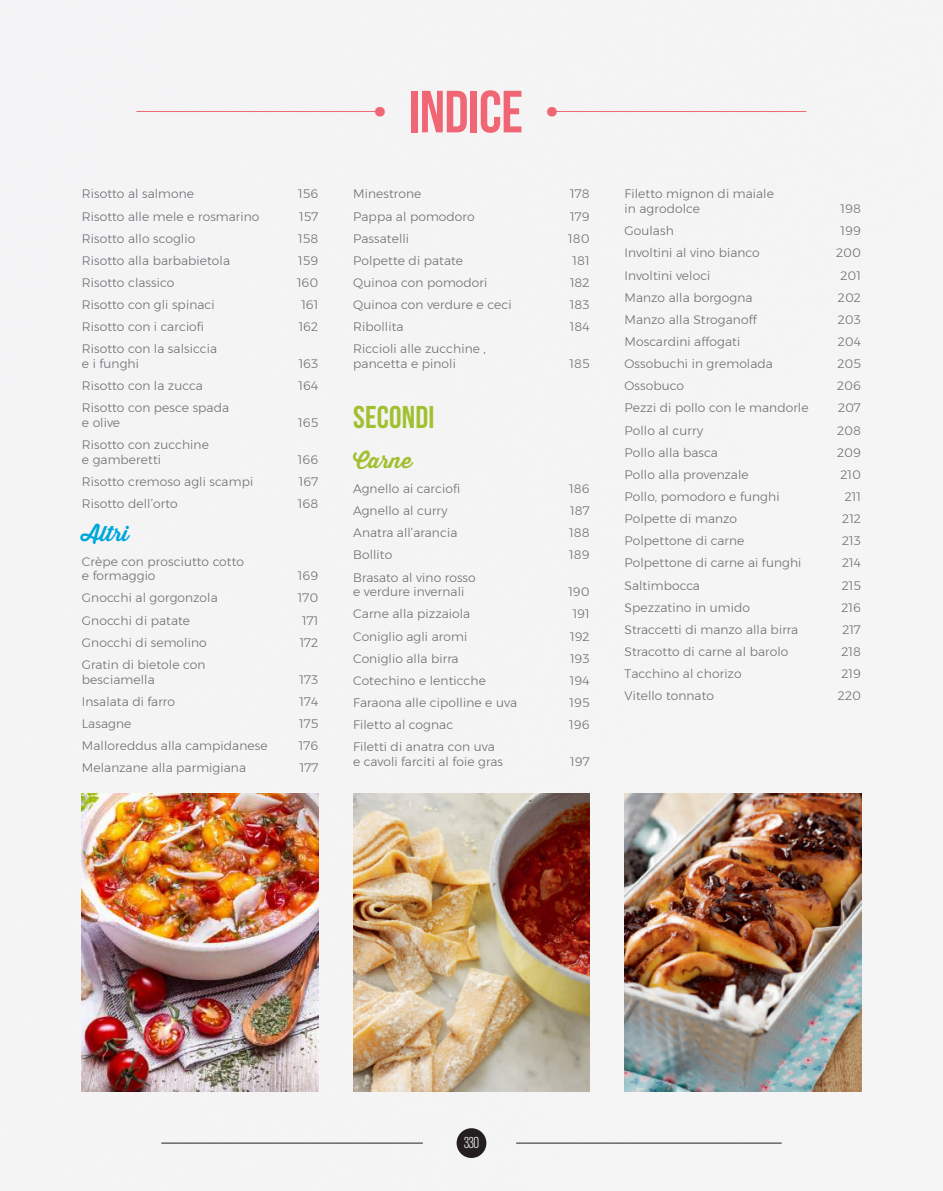
<style>
.page{position:relative;width:943px;height:1191px;background:#f4f4f5}
.page>*{position:absolute;margin:0;border:0;box-sizing:border-box;transform-origin:0 0}
.t1{font:700 59.32px "Bebas Neue";letter-spacing:-.01em;color:#f16675}
.t2{font:700 31.5px "Bebas Neue";letter-spacing:.005em;color:#a1c030}
.t3{font:700 21px "Thirsty Soft";letter-spacing:.005em;color:#00a7d9}
.t4{font:700 21px "Thirsty Soft";letter-spacing:.005em;color:#a1c030}
.t5{font:300 condensed 15.75px "Akzidenz Grotesk BE";color:#fff}
.t6{font:300 12.25px/14.7px "Montserrat";letter-spacing:.01em;color:#6c6d70}
.s1{font-size:35px}
</style>
<div class="page">
<hr style="left:136px;top:111px;width:247px;height:1px;background:#f16675">
<hr style="left:548px;top:111px;width:258px;height:1px;background:#f16675">
<img style="left:353px;top:794px;width:236px;height:297px">
<img style="left:624px;top:794px;width:237px;height:297px">
<img style="left:82px;top:794px;width:236px;height:297px">
<div style="left:456px;top:1128px;width:30px;height:30px;background:#231f20;border-radius:50%"></div>
<hr style="left:161px;top:1142px;width:262px;height:1px;background:#231f20">
<hr style="left:516px;top:1142px;width:265px;height:1px;background:#231f20">
<p class="t6" style="left:82px;top:186px;width:114px">Risotto al salmone</p>
<p class="t6" style="left:298px;top:186px;width:21px">156</p>
<p class="t6" style="left:82px;top:209px;width:179px">Risotto alle mele e rosmarino</p>
<p class="t6" style="left:299px;top:209px;width:21px">157</p>
<p class="t6" style="left:82px;top:231px;width:115px">Risotto allo scoglio</p>
<p class="t6" style="left:298px;top:231px;width:21px">158</p>
<p class="t6" style="left:82px;top:253px;width:150px">Risotto alla barbabietola</p>
<p class="t6" style="left:298px;top:253px;width:21px">159</p>
<p class="t6" style="left:82px;top:275px;width:94px">Risotto classico</p>
<p class="t6" style="left:297px;top:275px;width:23px">160</p>
<p class="t6" style="left:82px;top:297px;width:134px">Risotto con gli spinaci</p>
<p class="t6" style="left:301px;top:297px;width:18px">161</p>
<p class="t6" style="left:82px;top:319px;width:124px">Risotto con i carciofi</p>
<p class="t6" style="left:299px;top:319px;width:21px">162</p>
<p class="t6" style="left:82px;top:341px;width:137px">Risotto con la salsiccia e i funghi</p>
<p class="t6" style="left:299px;top:356px;width:21px">163</p>
<p class="t6" style="left:82px;top:378px;width:122px">Risotto con la zucca</p>
<p class="t6" style="left:298px;top:378px;width:21px">164</p>
<p class="t6" style="left:82px;top:400px;width:149px">Risotto con pesce spada e olive</p>
<p class="t6" style="left:298px;top:415px;width:21px">165</p>
<p class="t6" style="left:82px;top:437px;width:128px">Risotto con zucchine e gamberetti</p>
<p class="t6" style="left:298px;top:452px;width:22px">166</p>
<p class="t6" style="left:82px;top:474px;width:173px">Risotto cremoso agli scampi</p>
<p class="t6" style="left:299px;top:474px;width:21px">167</p>
<p class="t6" style="left:82px;top:496px;width:97px">Risotto dell’orto</p>
<p class="t6" style="left:298px;top:496px;width:22px">168</p>
<h3 class="t3" style="left:82px;top:518px;width:48px">Altri</h3>
<p class="t6" style="left:82px;top:553px;width:164px">Crèpe con prosciutto cotto e formaggio</p>
<p class="t6" style="left:298px;top:568px;width:22px">169</p>
<p class="t6" style="left:82px;top:590px;width:137px">Gnocchi al gorgonzola</p>
<p class="t6" style="left:298px;top:590px;width:22px">170</p>
<p class="t6" style="left:82px;top:612px;width:110px">Gnocchi di patate</p>
<p class="t6" style="left:302px;top:612px;width:17px">171</p>
<p class="t6" style="left:82px;top:635px;width:126px">Gnocchi di semolino</p>
<p class="t6" style="left:300px;top:635px;width:20px">172</p>
<p class="t6" style="left:82px;top:657px;width:125px">Gratin di bietole con besciamella</p>
<p class="t6" style="left:299px;top:671px;width:20px">173</p>
<p class="t6" style="left:82px;top:694px;width:95px">Insalata di farro</p>
<p class="t6" style="left:299px;top:694px;width:20px">174</p>
<p class="t6" style="left:82px;top:716px;width:51px">Lasagne</p>
<p class="t6" style="left:299px;top:716px;width:21px">175</p>
<p class="t6" style="left:82px;top:738px;width:187px">Malloreddus alla campidanese</p>
<p class="t6" style="left:299px;top:738px;width:21px">176</p>
<p class="t6" style="left:82px;top:760px;width:166px">Melanzane alla parmigiana</p>
<p class="t6" style="left:300px;top:760px;width:20px">177</p>
<h1 class="t1" style="left:373px;top:79px;width:187px"><span class="s1">•</span> INDICE <span class="s1">•</span></h1>
<p class="t6" style="left:353px;top:186px;width:70px">Minestrone</p>
<p class="t6" style="left:570px;top:186px;width:21px">178</p>
<p class="t6" style="left:353px;top:209px;width:123px">Pappa al pomodoro</p>
<p class="t6" style="left:570px;top:209px;width:21px">179</p>
<p class="t6" style="left:353px;top:231px;width:57px">Passatelli</p>
<p class="t6" style="left:568px;top:231px;width:23px">180</p>
<p class="t6" style="left:353px;top:253px;width:111px">Polpette di patate</p>
<p class="t6" style="left:572px;top:253px;width:18px">181</p>
<p class="t6" style="left:353px;top:275px;width:136px">Quinoa con pomodori</p>
<p class="t6" style="left:570px;top:275px;width:21px">182</p>
<p class="t6" style="left:353px;top:297px;width:160px">Quinoa con verdure e ceci</p>
<p class="t6" style="left:570px;top:297px;width:21px">183</p>
<p class="t6" style="left:353px;top:319px;width:52px">Ribollita</p>
<p class="t6" style="left:570px;top:319px;width:21px">184</p>
<p class="t6" style="left:353px;top:341px;width:134px">Riccioli alle zucchine , pancetta e pinoli</p>
<p class="t6" style="left:569px;top:356px;width:21px">185</p>
<h2 class="t2" style="left:353px;top:400px;width:83px">SECONDI</h2>
<h3 class="t4" style="left:353px;top:445px;width:60px">Carne</h3>
<p class="t6" style="left:353px;top:481px;width:109px">Agnello ai carciofi</p>
<p class="t6" style="left:569px;top:481px;width:22px">186</p>
<p class="t6" style="left:353px;top:503px;width:96px">Agnello al curry</p>
<p class="t6" style="left:570px;top:503px;width:21px">187</p>
<p class="t6" style="left:353px;top:525px;width:106px">Anatra all’arancia</p>
<p class="t6" style="left:569px;top:525px;width:22px">188</p>
<p class="t6" style="left:353px;top:547px;width:41px">Bollito</p>
<p class="t6" style="left:569px;top:547px;width:22px">189</p>
<p class="t6" style="left:353px;top:570px;width:124px">Brasato al vino rosso e verdure invernali</p>
<p class="t6" style="left:568px;top:584px;width:23px">190</p>
<p class="t6" style="left:353px;top:606px;width:118px">Carne alla pizzaiola</p>
<p class="t6" style="left:572px;top:606px;width:18px">191</p>
<p class="t6" style="left:353px;top:628px;width:115px">Coniglio agli aromi</p>
<p class="t6" style="left:570px;top:628px;width:21px">192</p>
<p class="t6" style="left:353px;top:651px;width:107px">Coniglio alla birra</p>
<p class="t6" style="left:570px;top:651px;width:21px">193</p>
<p class="t6" style="left:353px;top:673px;width:134px">Cotechino e lenticche</p>
<p class="t6" style="left:570px;top:673px;width:21px">194</p>
<p class="t6" style="left:353px;top:695px;width:165px">Faraona alle cipolline e uva</p>
<p class="t6" style="left:569px;top:695px;width:21px">195</p>
<p class="t6" style="left:353px;top:717px;width:101px">Filetto al cognac</p>
<p class="t6" style="left:569px;top:717px;width:22px">196</p>
<p class="t6" style="left:353px;top:739px;width:151px">Filetti di anatra con uva e cavoli farciti al foie gras</p>
<p class="t6" style="left:570px;top:754px;width:21px">197</p>
<p class="t6" style="left:624px;top:186px;width:151px">Filetto mignon di maiale in agrodolce</p>
<p class="t6" style="left:840px;top:201px;width:22px">198</p>
<p class="t6" style="left:624px;top:223px;width:51px">Goulash</p>
<p class="t6" style="left:840px;top:223px;width:22px">199</p>
<p class="t6" style="left:624px;top:245px;width:137px">Involtini al vino bianco</p>
<p class="t6" style="left:836px;top:245px;width:26px">200</p>
<p class="t6" style="left:624px;top:268px;width:87px">Involtini veloci</p>
<p class="t6" style="left:840px;top:268px;width:22px">201</p>
<p class="t6" style="left:624px;top:290px;width:129px">Manzo alla borgogna</p>
<p class="t6" style="left:838px;top:290px;width:24px">202</p>
<p class="t6" style="left:624px;top:312px;width:134px">Manzo alla Stroganoff</p>
<p class="t6" style="left:837px;top:312px;width:25px">203</p>
<p class="t6" style="left:624px;top:334px;width:117px">Moscardini affogati</p>
<p class="t6" style="left:837px;top:334px;width:25px">204</p>
<p class="t6" style="left:624px;top:356px;width:150px">Ossobuchi in gremolada</p>
<p class="t6" style="left:837px;top:356px;width:25px">205</p>
<p class="t6" style="left:624px;top:378px;width:61px">Ossobuco</p>
<p class="t6" style="left:837px;top:378px;width:25px">206</p>
<p class="t6" style="left:624px;top:400px;width:186px">Pezzi di pollo con le mandorle</p>
<p class="t6" style="left:838px;top:400px;width:24px">207</p>
<p class="t6" style="left:624px;top:423px;width:80px">Pollo al curry</p>
<p class="t6" style="left:837px;top:423px;width:25px">208</p>
<p class="t6" style="left:624px;top:445px;width:95px">Pollo alla basca</p>
<p class="t6" style="left:837px;top:445px;width:25px">209</p>
<p class="t6" style="left:624px;top:467px;width:126px">Pollo alla provenzale</p>
<p class="t6" style="left:840px;top:467px;width:22px">210</p>
<p class="t6" style="left:624px;top:489px;width:156px">Pollo, pomodoro e funghi</p>
<p class="t6" style="left:844px;top:489px;width:18px">211</p>
<p class="t6" style="left:624px;top:511px;width:114px">Polpette di manzo</p>
<p class="t6" style="left:842px;top:511px;width:20px">212</p>
<p class="t6" style="left:624px;top:533px;width:121px">Polpettone di carne</p>
<p class="t6" style="left:842px;top:533px;width:20px">213</p>
<p class="t6" style="left:624px;top:555px;width:178px">Polpettone di carne ai funghi</p>
<p class="t6" style="left:842px;top:555px;width:20px">214</p>
<p class="t6" style="left:624px;top:578px;width:77px">Saltimbocca</p>
<p class="t6" style="left:841px;top:578px;width:21px">215</p>
<p class="t6" style="left:624px;top:600px;width:127px">Spezzatino in umido</p>
<p class="t6" style="left:841px;top:600px;width:21px">216</p>
<p class="t6" style="left:624px;top:622px;width:175px">Straccetti di manzo alla birra</p>
<p class="t6" style="left:842px;top:622px;width:20px">217</p>
<p class="t6" style="left:624px;top:644px;width:165px">Stracotto di carne al barolo</p>
<p class="t6" style="left:841px;top:644px;width:21px">218</p>
<p class="t6" style="left:624px;top:666px;width:119px">Tacchino al chorizo</p>
<p class="t6" style="left:841px;top:666px;width:21px">219</p>
<p class="t6" style="left:624px;top:688px;width:91px">Vitello tonnato</p>
<p class="t6" style="left:838px;top:688px;width:24px">220</p>
<p class="t5" style="left:464px;top:1134px;width:17px">330</p>
</div>
